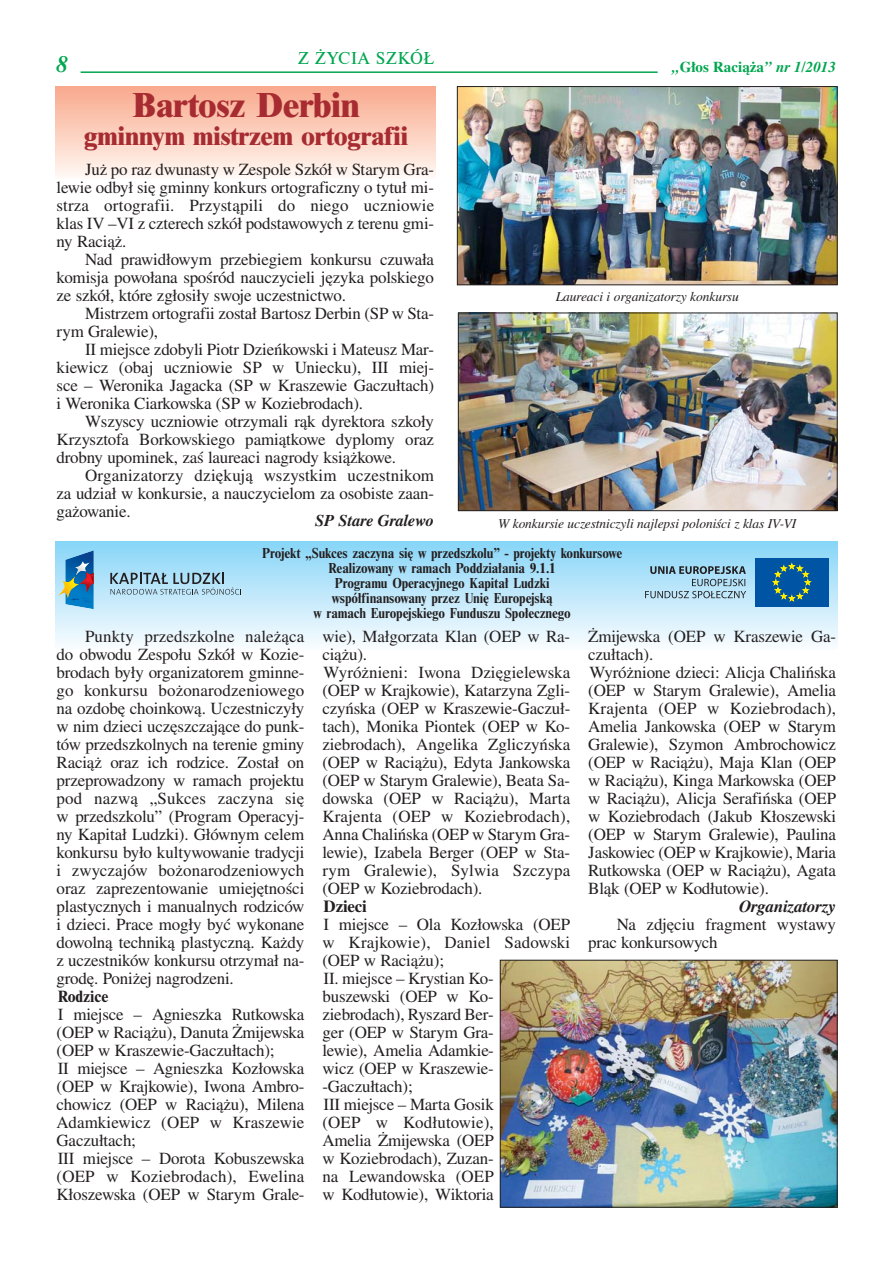
<style>
.page{position:relative;width:893px;height:1263px;background:#fff}
.page>*{position:absolute;margin:0;border:0;box-sizing:border-box;transform-origin:0 0}
.t1{font:700 expanded 36px "Nimbus Rom No 9 TCE";letter-spacing:-.02em;color:#a72c31}
.t2{font:700 expanded 27px "Nimbus Rom No 9 TCE";letter-spacing:-.02em;color:#a72c31}
.t3{font:italic 700 21px "Ptimes";color:#00a650}
.t4{font:18px "Nimbus Rom DCE";letter-spacing:.025em;color:#00a650}
.t5{font:16.95px/18px "Nimbus Rom No 9 LCE";letter-spacing:-.01em;color:#231f20;text-align:justify}
.t6{font:16.95px "Nimbus Rom No 9 LCE Med Ita";color:#231f20}
.t7{font:700 16.95px "Nimbus Rom DCE";letter-spacing:-.01em;color:#231f20}
.t8{font:500 16.95px "Nimbus Rom No 9 LCE";letter-spacing:-.01em;color:#231f20}
.t9{font:16.5px "Nimbus Rom No 9 LCE Med Ita";letter-spacing:-.01em;color:#231f20}
.t10{font:15px/15px "Nimbus Rom No 9 TCE Bol Con";letter-spacing:-.01em;color:#231f20;text-align:center}
.t11{font:italic 13.5px "Nimbus Rom No 9 LCE";letter-spacing:-.01em;color:#231f20}
.t12{font:700 13.5px "Ptimes";color:#00a650}
.s1{font-style:italic}
</style>
<div class="page">
<div style="left:55px;top:87px;width:381px;height:92px;background:linear-gradient(to bottom,#f9a98c,#fff8f3)"></div>
<hr style="left:81px;top:71px;width:577px;height:2px;background:#00a650">
<div style="left:55px;top:542px;width:782px;height:107px;background:linear-gradient(to bottom,#88d5f7,#fafcff)"></div>
<img style="left:502px;top:962px;width:333px;height:244px">
<div style="left:500px;top:960px;width:337px;height:248px;border:1px solid #231f20"></div>
<svg style="left:110px;top:573px;width:131px;height:22px;background:#94b7c8"></svg>
<svg style="left:58px;top:550px;width:36px;height:59px;background:#5992b5"></svg>
<div style="left:755px;top:558px;width:73px;height:49px;background:#0054a4"></div>
<svg style="left:773px;top:564px;width:37px;height:37px"></svg>
<svg style="left:645px;top:566px;width:101px;height:32px;background:#94b8ca"></svg>
<img style="left:459px;top:88px;width:376px;height:195px">
<div style="left:457px;top:86px;width:380px;height:199px;border:1px solid #231f20"></div>
<img style="left:460px;top:315px;width:375px;height:194px">
<div style="left:458px;top:313px;width:379px;height:198px;border:1px solid #231f20"></div>
<p class="t4" style="left:298px;top:51px;width:138px">Z ŻYCIA SZKÓŁ</p>
<p class="t3" style="left:57px;top:56px;width:13px">8</p>
<p class="t12" style="left:672px;top:62px;width:165px"><span class="s1">„</span>G∏os Racià˝a<span class="s1">” nr 1/2013</span></p>
<h1 class="t1" style="left:132px;top:90px;width:229px">Bar tosz Der bin</h1>
<h2 class="t2" style="left:84px;top:125px;width:326px">gmin nym mi strzem or to gra fii</h2>
<p class="t5" style="left:57px;top:162px;width:379px;text-indent:28px">Już po raz dwu na sty w Ze spo le Szkół w Sta rym Gra - le wie od był się gmin ny kon kurs or to gra ficz ny o ty tuł mi - strza or to gra fii. Przy stą pi li do nie go ucznio wie klas IV –VI z czte rech szkół pod sta wo wych z te re nu gmi - ny Ra ciąż.</p>
<p class="t5" style="left:57px;top:252px;width:379px;text-indent:28px">Nad pra wi dło wym prze bie giem kon kur su czu wa ła ko mi sja po wo ła na spo śród na uczy cie li ję zy ka pol skie go ze szkół, któ re zgło si ły swo je uczest nic two.</p>
<p class="t5" style="left:57px;top:306px;width:379px;text-indent:28px">Mi strzem or to gra fii zo stał Bar tosz Der bin (SP w Sta - rym Gra le wie),</p>
<p class="t5" style="left:57px;top:342px;width:379px;text-indent:28px">II miej sce zdo by li Piotr Dzień kow ski i Ma te usz Mar - kie wicz (obaj ucznio wie SP w Uniec ku), III miej - sce – We ro ni ka Ja gac ka (SP w Kra sze wie Ga czuł tach) i We ro ni ka Ciar kow ska (SP w Ko zie bro dach).</p>
<p class="t5" style="left:57px;top:414px;width:379px;text-indent:28px">Wszy scy ucznio wie otrzy ma li rąk dy rek to ra szko ły Krzysz to fa Bor kow skie go pa miąt ko we dy plo my oraz drob ny upo mi nek, zaś lau re aci na gro dy książ ko we.</p>
<p class="t5" style="left:57px;top:468px;width:379px;text-indent:28px">Or ga ni za to rzy dzię ku ją wszyst kim uczest ni kom za udział w kon kur sie, a na uczy cie lom za oso bi ste za an - ga żo wa nie.</p>
<p class="t11" style="left:556px;top:292px;width:185px">Lau re aci i or ga ni za to rzy kon kur su</p>
<p class="t9" style="left:315px;top:515px;width:120px">SP Sta re Gra le wo</p>
<p class="t11" style="left:498px;top:519px;width:300px">W kon kur sie uczest ni czy li naj lep si po lo ni ści z klas IV -VI</p>
<p class="t10" style="left:262px;top:547px;width:362px">Pro jekt „Suk ces za czy na się w przed szko lu” - pro jek ty kon kur so we Re ali zo wa ny w ra mach Pod dzia ła nia 9.1.1<br>Pro gra mu Ope ra cyj ne go Ka pi tał Ludz ki<br>współ fi nan so wa ny przez Unię Eu ro pej ską<br>w ra mach Eu ro pej skie go Fun du szu Spo łecz ne go</p>
<p class="t5" style="left:57px;top:629px;width:249px;text-indent:28px">Punk ty przed szkol ne na le żą ca do ob wo du Ze spo łu Szkół w Ko zie - bro dach by ły or ga ni za to rem gmin ne - go kon kur su bo żo na ro dze nio we go na ozdo bę cho in ko wą. Uczest ni czy ły w nim dzie ci uczęsz cza ją ce do punk - tów przed szkol nych na te re nie gmi ny Ra ciąż oraz ich ro dzi ce. Zo stał on prze pro wa dzo ny w ra mach pro jek tu pod na zwą „Suk ces za czy na się w przed szko lu” (Pro gram Ope ra cyj - ny Ka pi tał Ludz ki). Głów nym ce lem kon kur su by ło kul ty wo wa nie tra dy cji i zwy cza jów bo żo na ro dze nio wych oraz za pre zen to wa nie umie jęt no ści pla stycz nych i ma nu al nych ro dzi ców i dzie ci. Pra ce mo gły być wy ko na ne do wol ną tech ni ką pla stycz ną. Każ dy z uczest ni ków kon kur su otrzy mał na - gro dę. Po ni żej na gro dze ni.</p>
<p class="t7" style="left:58px;top:990px;width:52px">Ro dzi ce</p>
<p class="t5" style="left:57px;top:1007px;width:249px;text-align:left">I miej sce – Agniesz ka Rut kow ska (OEP w Ra cią żu), Da nu ta Żmi jew ska (OEP w Kra sze wie -Ga czuł tach);<br>II miej sce – Agniesz ka Ko złow ska (OEP w Kraj ko wie), Iwo na Am bro - cho wicz (OEP w Ra cią żu), Mi le na<br>Adam kie wicz (OEP w Kra sze wie<br>Ga czuł tach;<br>III miej sce – Do ro ta Ko bu szew ska (OEP w Ko zie bro dach), Ewe li na<br>Kło szew ska (OEP w Sta rym Gra le -</p>
<p class="t5" style="left:322px;top:629px;width:249px;text-align:left">wie), Mał go rza ta Klan (OEP w Ra - cią żu).<br>Wy róż nie ni: Iwo na Dzię gie lew ska (OEP w Kraj ko wie), Ka ta rzy na Zgli - czyń ska (OEP w Kra sze wie -Ga czuł - tach), Mo ni ka Pion tek (OEP w Ko - zie bro dach), An ge li ka Zgli czyń ska (OEP w Ra cią żu), Edy ta Jan kow ska (OEP w Sta rym Gra le wie), Be ata Sa - dow ska (OEP w Ra cią żu), Mar ta<br>Kra jen ta (OEP w Ko zie bro dach),<br>An na Cha liń ska (OEP w Sta rym Gra - le wie), Iza be la Ber ger (OEP w Sta - rym Gra le wie), Syl wia Szczy pa (OEP w Ko zie bro dach).</p>
<p class="t8" style="left:324px;top:901px;width:45px">Dzie ci</p>
<p class="t5" style="left:322px;top:917px;width:249px;text-align:left">I miej sce – Ola Ko złow ska (OEP w Kraj ko wie), Da niel Sa dow ski (OEP w Ra cią żu);<br>II. miej sce – Kry stian Ko -<br>bu szew ski (OEP w Ko -<br>zie bro dach), Ry szard Ber -<br>ger (OEP w Sta rym Gra -<br>le wie), Ame lia Adam kie -<br>wicz (OEP w Kra sze wie -<br>-Ga czuł tach);<br>III miej sce – Mar ta Go sik<br>(OEP w Ko dłu to wie),<br>Ame lia Żmi jew ska (OEP<br>w Ko zie bro dach), Zu zan -<br>na Le wan dow ska (OEP<br>w Ko dłu to wie), Wik to ria</p>
<p class="t5" style="left:588px;top:629px;width:249px;text-align:left">Żmi jew ska (OEP w Kra sze wie Ga - czuł tach).<br>Wy róż nio ne dzie ci: Ali cja Cha liń ska (OEP w Sta rym Gra le wie), Ame lia<br>Kra jen ta (OEP w Ko zie bro dach),<br>Ame lia Jan kow ska (OEP w Sta rym<br>Gra le wie), Szy mon Am bro cho wicz (OEP w Ra cią żu), Ma ja Klan (OEP w Ra cią żu), Kin ga Mar kow ska (OEP w Ra cią żu), Ali cja Se ra fiń ska (OEP w Ko zie bro dach (Ja kub Kło szew ski (OEP w Sta rym Gra le wie), Pau li na<br>Ja sko wiec (OEP w Kraj ko wie), Ma ria<br>Rut kow ska (OEP w Ra cią żu), Aga ta<br>Bląk (OEP w Ko dłu to wie).</p>
<p class="t6" style="left:739px;top:900px;width:99px">Or ga ni za to rzy</p>
<p class="t5" style="left:588px;top:917px;width:249px;text-indent:28px">Na zdję ciu frag ment wy sta wy prac kon kur so wych</p>
</div>
